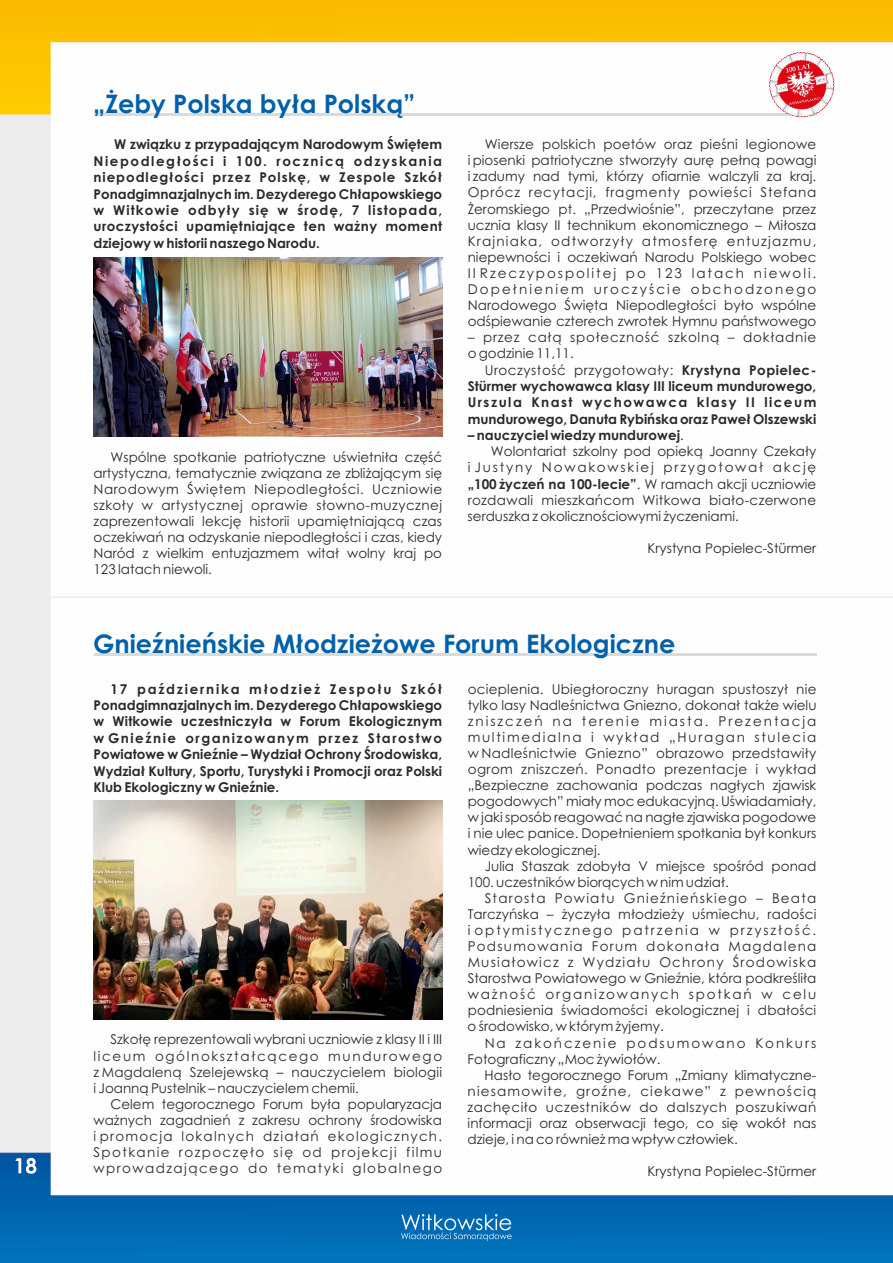
<style>
.page{position:relative;width:893px;height:1263px;background:#fff}
.page>*{position:absolute;margin:0;border:0;box-sizing:border-box;transform-origin:0 0}
.t1{font:700 25.5px "Century Gothic";color:#0060aa}
.t2{font:13.5px/16px "Century Gothic";color:#2a2a29;text-align:justify}
.t3{font:700 13.5px/16.4px "Century Gothic";color:#2a2a29;text-align:justify}
.t4{font:13.5px/16px "Century Gothic";letter-spacing:.145em;color:#2a2a29}
.t5{font:13.5px/16px "Century Gothic";letter-spacing:.055em;color:#2a2a29}
.t6{font:13.5px "Century Gothic";letter-spacing:.025em;color:#2a2a29}
.t7{font:13.5px "Century Gothic";letter-spacing:.13em;color:#2a2a29}
.s1{font-weight:400}
</style>
<div class="page">
<img style="left:0;top:0;width:893px;height:1263px">
<svg style="left:401px;top:1214px;width:111px;height:27px;background:#3287c1"></svg>
<svg style="left:15px;top:1158px;width:21px;height:16px"></svg>
<hr style="left:94px;top:114px;width:722px;height:2px;background:#d9dada">
<hr style="left:50px;top:596px;width:843px;height:2px;background:#ececec">
<img style="left:94px;top:258px;width:348px;height:178px">
<hr style="left:94px;top:654px;width:722px;height:2px;background:#d9dada">
<img style="left:94px;top:801px;width:348px;height:219px">
<svg style="left:769px;top:52px;width:66px;height:66px"></svg>
<img style="left:769px;top:52px;width:65px;height:65px">
<h1 class="t1" style="left:93px;top:94px;width:324px">„Żeby Polska była Polską”</h1>
<p class="t3" style="left:94px;top:138px;width:350px;text-indent:21px">W związku z przypadającym Narodowym Świętem Niepodległości i 100. rocznicą odzyskania niepodległości przez Polskę, w Zespole Szkół Ponadgimnazjalnych im. Dezyderego Chłapowskiego w Witkowie odbyły się w środę, 7 listopada, uroczystości upamiętniające ten ważny moment dziejowy w historii naszego Narodu.</p>
<p class="t2" style="left:93px;top:450px;width:350px;text-indent:17px">Wspólne spotkanie patriotyczne uświetniła część artystyczna, tematycznie związana ze zbliżającym się Narodowym Świętem Niepodległości. Uczniowie szkoły w artystycznej oprawie słowno-muzycznej zaprezentowali lekcję historii upamiętniającą czas oczekiwań na odzyskanie niepodległości i czas, kiedy Naród z wielkim entuzjazmem witał wolny kraj po 123 latach niewoli.</p>
<p class="t2" style="left:468px;top:137px;width:350px;text-indent:17px">Wiersze polskich poetów oraz pieśni legionowe i piosenki patriotyczne stworzyły aurę pełną powagi i zadumy nad tymi, którzy ofiarnie walczyli za kraj.<br>Oprócz recytacji, fragmenty powieści Stefana Żeromskiego pt. „Przedwiośnie”, przeczytane przez ucznia klasy II technikum ekonomicznego – Miłosza Krajniaka, odtworzyły atmosferę entuzjazmu, niepewności i oczekiwań Narodu Polskiego wobec II Rzeczypospolitej po 123 latach niewoli.<br>Dopełnieniem uroczyście obchodzonego Narodowego Święta Niepodległości było wspólne odśpiewanie czterech zwrotek Hymnu państwowego</p>
<p class="t5" style="left:468px;top:330px;width:350px">– przez całą społeczność szkolną – dokładnie o godzinie 11,11.</p>
<p class="t3" style="left:468px;top:363px;width:350px;text-indent:17px"><span class="s1">Uroczystość przygotowały:</span> Krystyna Popielec-Stürmer wychowawca klasy III liceum mundurowego, Urszula Knast wychowawca klasy II liceum mundurowego, Danuta Rybińska oraz Paweł Olszewski</p>
<p class="t3" style="left:468px;top:428px;width:218px">– nauczyciel wiedzy mundurowej<span class="s1">.</span></p>
<p class="t2" style="left:491px;top:444px;width:327px">Wolontariat szkolny pod opieką Joanny Czekały</p>
<p class="t7" style="left:468px;top:462px;width:350px">i Justyny Nowakowskiej przygotował akcję</p>
<p class="t3" style="left:468px;top:477px;width:350px">„100 życzeń na 100-lecie”<span class="s1">. W ramach akcji uczniowie</span></p>
<p class="t6" style="left:468px;top:495px;width:350px">rozdawali mieszkańcom Witkowa biało-czerwone</p>
<p class="t2" style="left:468px;top:509px;width:273px">serduszka z okolicznościowymi życzeniami.</p>
<p class="t2" style="left:647px;top:541px;width:170px">Krystyna Popielec-Stürmer</p>
<h1 class="t1" style="left:93px;top:634px;width:584px">Gnieźnieńskie Młodzieżowe Forum Ekologiczne</h1>
<p class="t3" style="left:94px;top:682px;width:350px;text-indent:17px">17 października młodzież Zespołu Szkół Ponadgimnazjalnych im. Dezyderego Chłapowskiego w Witkowie uczestniczyła w Forum Ekologicznym w Gnieźnie organizowanym przez Starostwo Powiatowe w Gnieźnie – Wydział Ochrony Środowiska, Wydział Kultury, Sportu, Turystyki i Promocji oraz Polski Klub Ekologiczny w Gnieźnie.</p>
<p class="t2" style="left:468px;top:682px;width:350px">ocieplenia. Ubiegłoroczny huragan spustoszył nie tylko lasy Nadleśnictwa Gniezno, dokonał także wielu zniszczeń na terenie miasta. Prezentacja multimedialna i wykład „Huragan stulecia w Nadleśnictwie Gniezno” obrazowo przedstawiły ogrom zniszczeń. Ponadto prezentacje i wykład „Bezpieczne zachowania podczas nagłych zjawisk pogodowych” miały moc edukacyjną. Uświadamiały, w jaki sposób reagować na nagłe zjawiska pogodowe i nie ulec panice. Dopełnieniem spotkania był konkurs wiedzy ekologicznej.</p>
<p class="t2" style="left:468px;top:859px;width:350px;text-indent:17px">Julia Staszak zdobyła V miejsce spośród ponad<br>100. uczestników biorących w nim udział.</p>
<p class="t2" style="left:468px;top:891px;width:350px;text-indent:17px">Starosta Powiatu Gnieźnieńskiego – Beata Tarczyńska – życzyła młodzieży uśmiechu, radości i optymistycznego patrzenia w przyszłość.<br>Podsumowania Forum dokonała Magdalena Musiałowicz z Wydziału Ochrony Środowiska Starostwa Powiatowego w Gnieźnie, która podkreśliła ważność organizowanych spotkań w celu podniesienia świadomości ekologicznej i dbałości o środowisko, w którym żyjemy.</p>
<p class="t4" style="left:468px;top:1036px;width:350px;text-indent:17px">Na zakończenie podsumowano Konkurs<br>Fotograficzny „Moc żywiołów.</p>
<p class="t2" style="left:468px;top:1068px;width:350px;text-indent:17px">Hasło tegorocznego Forum „Zmiany klimatyczne&shy;niesamowite, groźne, ciekawe” z pewnością zachęciło uczestników do dalszych poszukiwań informacji oraz obserwacji tego, co się wokół nas dzieje, i na co również ma wpływ człowiek.</p>
<p class="t2" style="left:647px;top:1164px;width:170px">Krystyna Popielec-Stürmer</p>
<p class="t2" style="left:94px;top:1033px;width:350px;text-indent:17px">Szkołę reprezentowali wybrani uczniowie z klasy II i III liceum ogólnokształcącego mundurowego z Magdaleną Szelejewską – nauczycielem biologii i Joanną Pustelnik – nauczycielem chemii.</p>
<p class="t2" style="left:93px;top:1097px;width:350px;text-indent:17px">Celem tegorocznego Forum była popularyzacja ważnych zagadnień z zakresu ochrony środowiska i promocja lokalnych działań ekologicznych.<br>Spotkanie rozpoczęło się od projekcji filmu wprowadzającego do tematyki globalnego</p>
</div>
